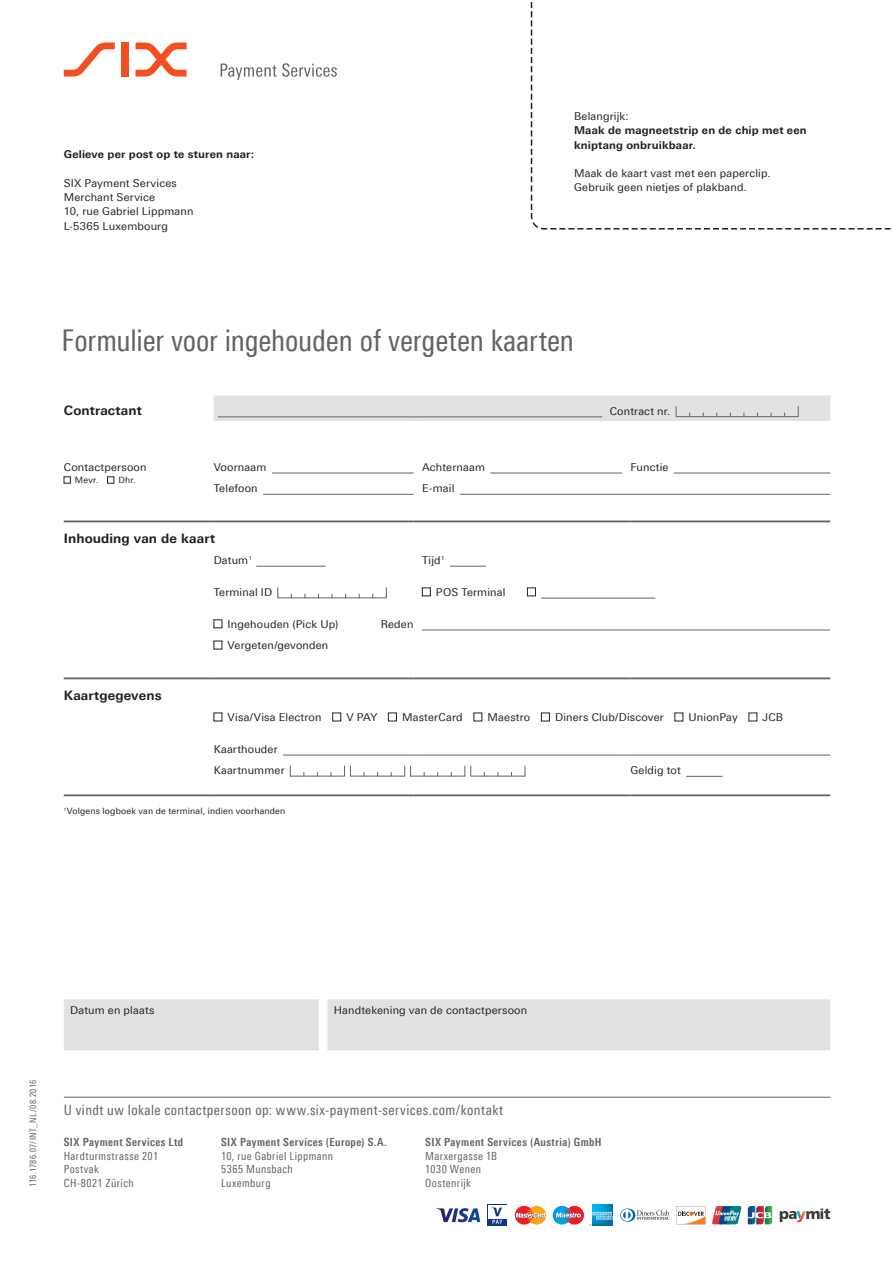
<style>
.page{position:relative;width:893px;height:1263px;background:#fff}
.page>*{position:absolute;margin:0;border:0;box-sizing:border-box;transform-origin:0 0}
.t1{font:30px "Linotype Univers 420 Cn";letter-spacing:-.005em;color:#636366}
.t2{font:14.25px "Linotype Univers 420 Cn";letter-spacing:.03em;color:#636366}
.t3{font:700 13.05px "Linotype Univers 630";letter-spacing:.005em;color:#231f20}
.t4{font:11.25px/13.5px "Linotype Univers 420 Cn";letter-spacing:.035em;color:#636366}
.t5{font:700 11.25px "Linotype Univers 620 Cn";letter-spacing:.04em;color:#636366}
.t6{font:10.8px/14.2px "Linotype Univers 430";letter-spacing:.015em;color:#231f20}
.t7{font:700 10.8px/14.2px "Linotype Univers 630";letter-spacing:.015em;color:#231f20}
.t8{font:9px "Linotype Univers 420 Cn";letter-spacing:.04em;color:#636366}
.t9{font:8.7px "Linotype Univers 430";letter-spacing:.025em;color:#231f20}
</style>
<div class="page">
<svg style="left:64px;top:43px;width:51px;height:34px"></svg>
<div style="left:122px;top:43px;width:7px;height:34px;background:#f15122"></div>
<svg style="left:136px;top:43px;width:51px;height:34px"></svg>
<svg style="left:221px;top:63px;width:116px;height:17px"></svg>
<svg style="left:214px;top:395px;width:616px;height:26px;background:#dddde0"></svg>
<hr style="left:272px;top:473px;width:142px;height:1px;background:#636366">
<hr style="left:490px;top:473px;width:132px;height:1px;background:#636366">
<hr style="left:674px;top:473px;width:156px;height:1px;background:#636366">
<div style="left:64px;top:477px;width:7px;height:6px;border:1px solid #231f20"></div>
<div style="left:107px;top:477px;width:7px;height:6px;border:1px solid #231f20"></div>
<hr style="left:263px;top:494px;width:151px;height:1px;background:#636366">
<hr style="left:460px;top:494px;width:162px;height:1px;background:#636366">
<hr style="left:630px;top:494px;width:200px;height:1px;background:#636366">
<svg style="left:414px;top:520px;width:8px;height:2px"></svg>
<hr style="left:422px;top:520px;width:200px;height:2px;background:#636366">
<svg style="left:622px;top:520px;width:8px;height:2px"></svg>
<hr style="left:630px;top:520px;width:200px;height:2px;background:#636366">
<hr style="left:64px;top:520px;width:150px;height:2px;background:#636366">
<hr style="left:214px;top:520px;width:200px;height:2px;background:#636366">
<hr style="left:256px;top:566px;width:70px;height:1px;background:#636366">
<hr style="left:450px;top:566px;width:36px;height:1px;background:#636366">
<hr style="left:278px;top:598px;width:108px;height:1px;background:#636366">
<hr style="left:541px;top:598px;width:114px;height:1px;background:#636366">
<div style="left:422px;top:588px;width:9px;height:8px;border:1px solid #231f20"></div>
<div style="left:527px;top:588px;width:9px;height:8px;border:1px solid #231f20"></div>
<div style="left:214px;top:619px;width:8px;height:9px;border:1px solid #231f20"></div>
<hr style="left:422px;top:630px;width:200px;height:1px;background:#636366">
<hr style="left:630px;top:630px;width:200px;height:1px;background:#636366">
<hr style="left:64px;top:677px;width:150px;height:2px;background:#636366">
<hr style="left:214px;top:677px;width:200px;height:2px;background:#636366">
<svg style="left:414px;top:677px;width:8px;height:2px"></svg>
<hr style="left:422px;top:677px;width:200px;height:2px;background:#636366">
<svg style="left:622px;top:677px;width:8px;height:2px"></svg>
<hr style="left:630px;top:677px;width:200px;height:2px;background:#636366">
<hr style="left:64px;top:794px;width:150px;height:2px;background:#636366">
<hr style="left:214px;top:794px;width:200px;height:2px;background:#636366">
<svg style="left:414px;top:794px;width:8px;height:2px"></svg>
<hr style="left:422px;top:794px;width:200px;height:2px;background:#636366">
<svg style="left:622px;top:794px;width:8px;height:2px"></svg>
<hr style="left:630px;top:794px;width:200px;height:2px;background:#636366">
<div style="left:332px;top:713px;width:9px;height:8px;border:1px solid #231f20"></div>
<div style="left:388px;top:713px;width:9px;height:8px;border:1px solid #231f20"></div>
<div style="left:541px;top:713px;width:9px;height:8px;border:1px solid #231f20"></div>
<hr style="left:283px;top:755px;width:131px;height:1px;background:#636366">
<hr style="left:422px;top:755px;width:200px;height:1px;background:#636366">
<hr style="left:630px;top:755px;width:200px;height:1px;background:#636366">
<hr style="left:290px;top:776px;width:55px;height:1px;background:#636366">
<hr style="left:350px;top:776px;width:55px;height:1px;background:#636366">
<svg style="left:344px;top:766px;width:7px;height:10px"></svg>
<hr style="left:410px;top:776px;width:55px;height:1px;background:#636366">
<svg style="left:404px;top:766px;width:7px;height:10px"></svg>
<hr style="left:470px;top:776px;width:55px;height:1px;background:#636366">
<svg style="left:465px;top:766px;width:6px;height:10px"></svg>
<hr style="left:686px;top:776px;width:36px;height:1px;background:#636366">
<div style="left:64px;top:999px;width:766px;height:51px;background:#e1e2e4"></div>
<img style="left:592px;top:1205px;width:21px;height:1px">
<svg style="left:748px;top:1206px;width:24px;height:18px"></svg>
<div style="left:553px;top:1206px;width:18px;height:18px;background:#00a2e4;border-radius:50%"></div>
<svg style="left:555px;top:1206px;width:58px;height:20px"></svg>
<svg style="left:515px;top:1206px;width:31px;height:18px"></svg>
<svg style="left:437px;top:1208px;width:43px;height:14px"></svg>
<svg style="left:620px;top:1208px;width:50px;height:14px"></svg>
<svg style="left:780px;top:1208px;width:50px;height:14px"></svg>
<svg style="left:712px;top:1206px;width:29px;height:18px"></svg>
<svg style="left:488px;top:1219px;width:19px;height:7px"></svg>
<svg style="left:491px;top:1207px;width:11px;height:17px"></svg>
<svg style="left:677px;top:1206px;width:28px;height:18px"></svg>
<hr style="left:64px;top:1097px;width:157px;height:1px;background:#636366">
<hr style="left:221px;top:1097px;width:204px;height:1px;background:#636366">
<hr style="left:425px;top:1097px;width:405px;height:1px;background:#636366">
<svg style="left:530px;top:2px;width:361px;height:228px"></svg>
<p class="t7" style="left:64px;top:147px;width:192px">Gelieve per post op te sturen naar:</p>
<p class="t6" style="left:64px;top:176px;width:131px">SIX Payment Services<br>Merchant Service<br>10, rue Gabriel Lippmann<br>L-5365 Luxembourg</p>
<p class="t6" style="left:574px;top:109px;width:56px">Belangrijk:</p>
<p class="t7" style="left:574px;top:123px;width:234px">Maak de magneetstrip en de chip met een kniptang onbruikbaar.</p>
<p class="t6" style="left:574px;top:166px;width:198px">Maak de kaart vast met een paperclip.<br>Gebruik geen nietjes of plakband.</p>
<h1 class="t1" style="left:62px;top:323px;width:514px">Formulier voor ingehouden of vergeten kaarten</h1>
<p class="t3" style="left:64px;top:402px;width:80px">Contractant</p>
<p class="t6" style="left:610px;top:404px;width:62px">Contract nr.</p>
<p class="t6" style="left:64px;top:460px;width:84px">Contactpersoon</p>
<p class="t6" style="left:214px;top:460px;width:54px">Voornaam</p>
<p class="t6" style="left:422px;top:460px;width:64px">Achternaam</p>
<p class="t6" style="left:630px;top:460px;width:40px">Functie</p>
<p class="t9" style="left:75px;top:475px;width:25px">Mevr.</p>
<p class="t9" style="left:118px;top:475px;width:19px">Dhr.</p>
<p class="t6" style="left:214px;top:481px;width:46px">Telefoon</p>
<p class="t6" style="left:422px;top:481px;width:34px">E-mail</p>
<p class="t3" style="left:64px;top:530px;width:153px">Inhouding van de kaart</p>
<p class="t6" style="left:214px;top:553px;width:40px">Datum<sup>1</sup></p>
<p class="t6" style="left:422px;top:553px;width:24px">Tijd<sup>1</sup></p>
<p class="t6" style="left:214px;top:585px;width:60px">Terminal ID</p>
<p class="t6" style="left:436px;top:585px;width:71px">POS Terminal</p>
<p class="t6" style="left:228px;top:617px;width:112px">Ingehouden (Pick Up)</p>
<p class="t6" style="left:381px;top:617px;width:34px">Reden</p>
<p class="t6" style="left:228px;top:638px;width:102px">Vergeten/gevonden</p>
<p class="t3" style="left:64px;top:687px;width:99px">Kaartgegevens</p>
<p class="t6" style="left:228px;top:710px;width:95px">Visa/Visa Electron</p>
<p class="t6" style="left:346px;top:710px;width:32px">V PAY</p>
<p class="t6" style="left:402px;top:710px;width:62px">MasterCard</p>
<p class="t6" style="left:488px;top:710px;width:44px">Maestro</p>
<p class="t6" style="left:555px;top:710px;width:110px">Diners Club/Discover</p>
<p class="t6" style="left:689px;top:710px;width:51px">UnionPay</p>
<p class="t6" style="left:763px;top:710px;width:22px">JCB</p>
<p class="t6" style="left:214px;top:738px;width:72px;line-height:21.3px">Kaarthouder<br>Kaartnummer</p>
<p class="t6" style="left:630px;top:763px;width:52px">Geldig tot</p>
<p class="t9" style="left:64px;top:806px;width:223px"><sup>1</sup>Volgens logboek van de terminal, indien voorhanden</p>
<p class="t8" style="left:28px;top:1187px;width:108px;rotate:-90deg">116.1786.07/INT_NL/08.2016</p>
<p class="t6" style="left:70px;top:1003px;width:86px">Datum en plaats</p>
<p class="t6" style="left:334px;top:1003px;width:195px">Handtekening van de contactpersoon</p>
<h2 class="t2" style="left:64px;top:1101px;width:441px">U vindt uw lokale contactpersoon op: www.six-payment-services.com/kontakt</h2>
<p class="t5" style="left:64px;top:1136px;width:121px">SIX Payment Services Ltd</p>
<p class="t4" style="left:64px;top:1149px;width:96px">Hardturmstrasse 201<br>Postvak<br>CH-8021 Zürich</p>
<p class="t5" style="left:221px;top:1136px;width:167px">SIX Payment Services (Europe) S.A.</p>
<p class="t4" style="left:221px;top:1149px;width:113px">10, rue Gabriel Lippmann<br>5365 Munsbach<br>Luxemburg</p>
<p class="t5" style="left:425px;top:1136px;width:178px">SIX Payment Services (Austria) GmbH</p>
<p class="t4" style="left:425px;top:1149px;width:73px">Marxergasse 1B<br>1030 Wenen<br>Oostenrijk</p>
</div>
